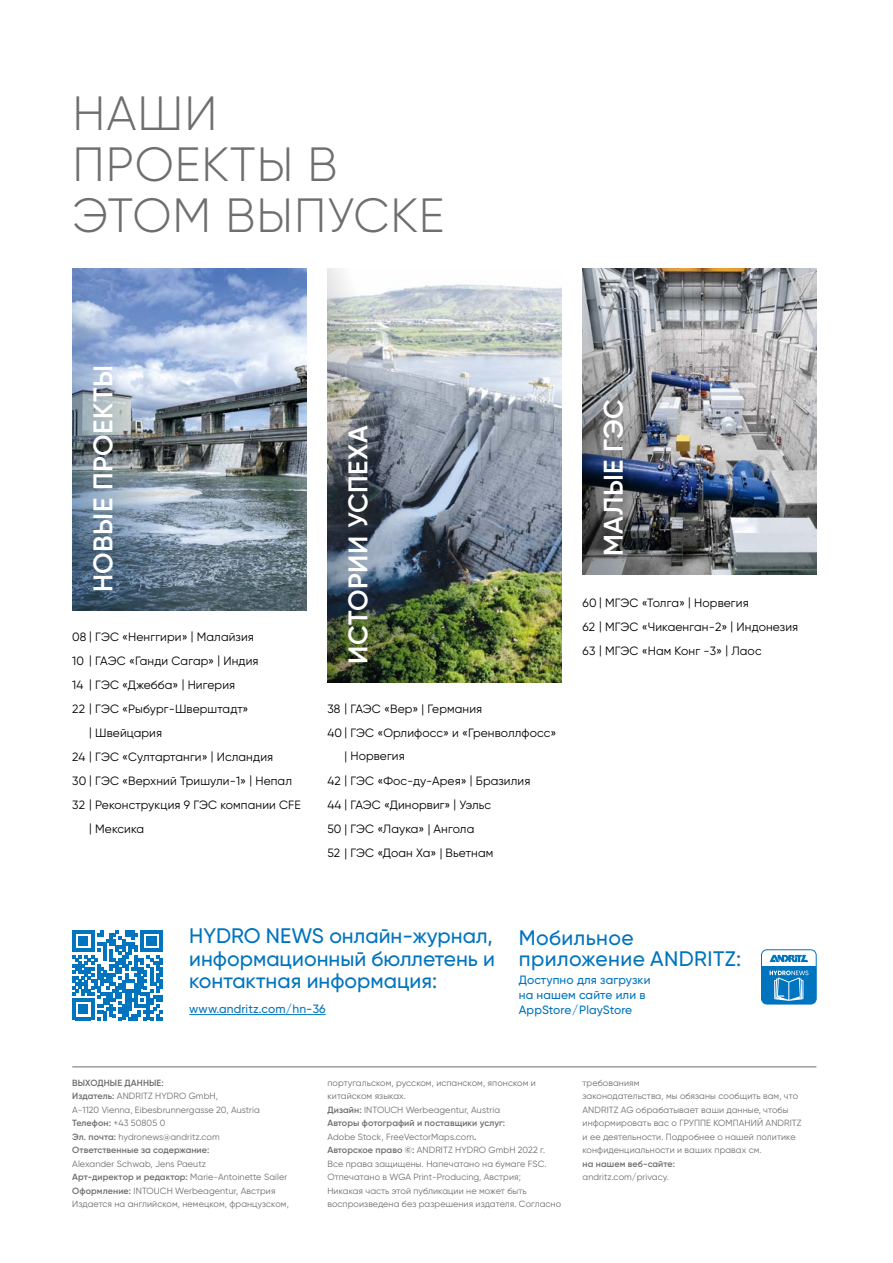
<style>
.page{position:relative;width:893px;height:1263px;background:#fff}
.page>*{position:absolute;margin:0;border:0;box-sizing:border-box;transform-origin:0 0}
.t1{font:300 48px/51px "Gilroy";letter-spacing:.02em;color:#6e6e6e}
.t2{font:600 27px "Gilroy";letter-spacing:.02em;color:#fff}
.t3{font:500 21px/22.5px "Gilroy";color:#0074be;text-align:justify}
.t4{font:500 21px/21px "Gilroy";letter-spacing:.02em;color:#0074be}
.t5{font:12px/24px "Gilroy";letter-spacing:.01em;color:#000}
.t6{font:500 12px/15px "Gilroy";letter-spacing:.01em;color:#0074be}
.t7{font:9px/13.5px "Gilroy";letter-spacing:.01em;color:#6e6e6e}
.t8{font:600 9px "Gilroy";letter-spacing:.01em;color:#6e6e6e}
.s1{font-weight:600}
</style>
<div class="page">
<img style="left:689px;top:268px;width:127px;height:306px">
<hr style="left:72px;top:1066px;width:744px;height:1px;background:#6e6e6e">
<svg style="left:761px;top:955px;width:55px;height:49px"></svg>
<div style="left:761px;top:949px;width:55px;height:55px;border:1px solid #0074be;border-radius:5px"></div>
<img style="left:476px;top:285px;width:85px;height:397px">
<img style="left:191px;top:268px;width:115px;height:342px">
<svg style="left:72px;top:930px;width:90px;height:90px"></svg>
<hr style="left:189px;top:1014px;width:137px;height:1px;background:#0074be">
<img style="left:327px;top:268px;width:149px;height:414px">
<img style="left:583px;top:268px;width:106px;height:306px">
<img style="left:72px;top:268px;width:119px;height:342px">
<h1 class="t1" style="left:73px;top:88px;width:373px">НАШИ<br>ПРОЕКТЫ В<br>ЭТОМ ВЫПУСКЕ</h1>
<h2 class="t2" style="left:86px;top:592px;width:229px;rotate:-90deg">НОВЫЕ ПРОЕКТЫ</h2>
<h3 class="t5" style="left:72px;top:625px;width:183px">08 | ГЭС «Ненггири» | Малайзия</h3>
<h3 class="t5" style="left:72px;top:649px;width:188px">10 | ГАЭС «Ганди Сагар» | Индия</h3>
<h3 class="t5" style="left:72px;top:673px;width:164px">14 | ГЭС «Джебба» | Нигерия</h3>
<h3 class="t5" style="left:72px;top:697px;width:178px">22 | ГЭС «Рыбург-Шверштадт»</h3>
<h3 class="t5" style="left:89px;top:721px;width:74px">| Швейцария</h3>
<h3 class="t5" style="left:72px;top:745px;width:202px">24 | ГЭС «Султартанги» | Исландия</h3>
<h3 class="t5" style="left:72px;top:769px;width:221px">30 | ГЭС «Верхний Тришули-1» | Непал</h3>
<h3 class="t5" style="left:72px;top:793px;width:230px">32 | Реконструкция 9 ГЭС компании CFE</h3>
<h3 class="t5" style="left:89px;top:817px;width:56px">| Мексика</h3>
<h2 class="t2" style="left:341px;top:664px;width:240px;rotate:-90deg">ИСТОРИИ УСПЕХА</h2>
<h3 class="t5" style="left:327px;top:697px;width:156px">38 | ГАЭС «Вер» | Германия</h3>
<h3 class="t5" style="left:327px;top:721px;width:230px">40 | ГЭС «Орлифосс» и «Гренволлфосс»</h3>
<h3 class="t5" style="left:344px;top:744px;width:62px">| Норвегия</h3>
<h3 class="t5" style="left:327px;top:769px;width:204px">42 | ГЭС «Фос-ду-Арея» | Бразилия<br>44 | ГАЭС «Динорвиг» | Уэльс<br>50 | ГЭС «Лаука» | Ангола<br>52 | ГЭС «Доан Ха» | Вьетнам</h3>
<h2 class="t2" style="left:596px;top:556px;width:159px;rotate:-90deg">МАЛЫЕ ГЭС</h2>
<h3 class="t5" style="left:583px;top:591px;width:217px">60 | МГЭС «Толга» | Норвегия<br>62 | МГЭС «Чикаенган-2» | Индонезия<br>63 | МГЭС «Нам Конг -3» | Лаос</h3>
<h3 class="t3" style="left:189px;top:924px;width:307px">HYDRO NEWS онлайн-журнал, информационный бюллетень и контактная информация:</h3>
<h3 class="t6" style="left:189px;top:1001px;width:138px">www.andritz.com/hn-36</h3>
<h3 class="t4" style="left:519px;top:927px;width:224px">Мобильное приложение ANDRITZ:</h3>
<h3 class="t6" style="left:519px;top:972px;width:133px">Доступно для загрузки на нашем сайте или в<br>AppStore/PlayStore</h3>
<p class="t7" style="left:72px;top:1076px;width:189px"><span class="s1">ВЫХОДНЫЕ ДАННЫЕ:<br>Издатель:</span> ANDRITZ HYDRO GmbH,<br>A-1120 Vienna, Eibesbrunnergasse 20, Austria<br><span class="s1">Телефон:</span> +43 50805 0<br><span class="s1">Эл. почта:</span> hydronews@andritz.com<br><span class="s1">Ответственные за содержание:</span></p>
<p class="t7" style="left:72px;top:1157px;width:218px">Alexander Schwab, Jens Paeutz<br><span class="s1">Арт-директор и редактор:</span> Marie-Antoinette Sailer <span class="s1">Оформление:</span> INTOUCH Werbeagentur, Австрия Издается на английском, немецком, французском,</p>
<p class="t7" style="left:327px;top:1076px;width:235px">португальском, русском, испанском, японском и китайском языках.<br><span class="s1">Дизайн:</span> INTOUCH Werbeagentur, Austria<br><span class="s1">Авторы фотографий и поставщики услуг:<br></span>Adobe Stock, FreeVectorMaps.com<span class="s1">.<br>Авторское право ©:</span> ANDRITZ HYDRO GmbH 2022 г.<br>Все права защищены. Напечатано на бумаге FSC.<br>Отпечатано в WGA Print-Producing, Австрия;<br>Никакая часть этой публикации не может быть воспроизведена без разрешения издателя. Согласно</p>
<p class="t7" style="left:583px;top:1076px;width:220px">требованиям<br>законодательства, мы обязаны сообщить вам, что ANDRITZ AG обрабатывает ваши данные, чтобы информировать вас о ГРУППЕ КОМПАНИЙ ANDRITZ и ее деятельности. Подробнее о нашей политике конфиденциальности и ваших правах см.</p>
<p class="t8" style="left:583px;top:1158px;width:94px">на нашем веб-сайте:</p>
<p class="t7" style="left:583px;top:1170px;width:88px">andritz.com/privacy.</p>
</div>
